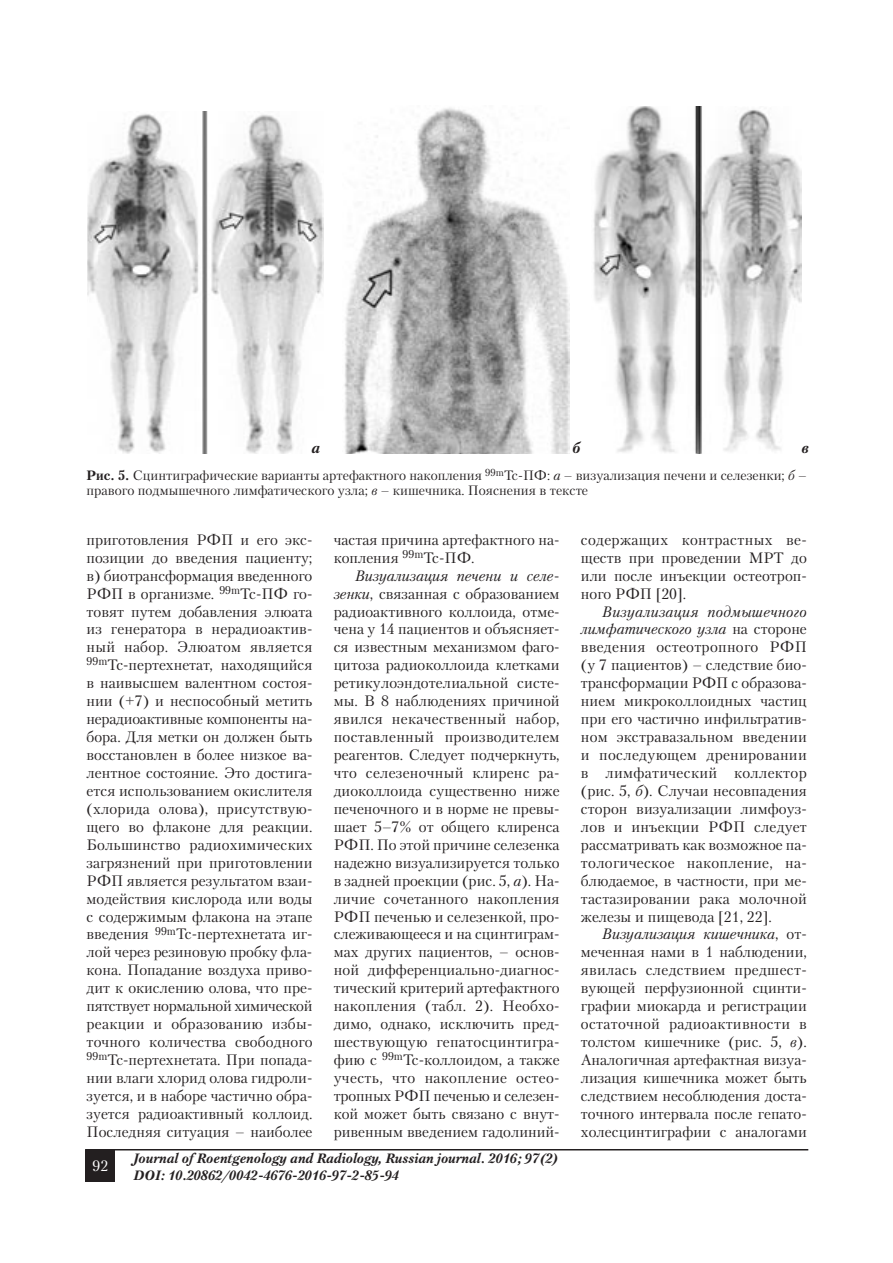
<style>
.page{position:relative;width:893px;height:1263px;background:#fff}
.page>*{position:absolute;margin:0;border:0;box-sizing:border-box;transform-origin:0 0}
.t1{font:15px/18px "Petersburg C";color:#231f20;text-align:justify}
.t2{font:italic 700 15px "Petersburg C";color:#231f20}
.t3{font:15px "Petersburg C";color:#fff}
.t4{font:13.5px/15px "Petersburg C";color:#231f20}
.t5{font:italic 700 13.5px/16.5px "Petersburg C";color:#231f20}
.s1{font-weight:700}
.s2{font-style:italic}
</style>
<div class="page">
<div style="left:85px;top:1150px;width:30px;height:32px;background:#231f20"></div>
<hr style="left:85px;top:1149px;width:723px;height:1px;background:#231f20">
<img style="left:87px;top:111px;width:237px;height:343px">
<img style="left:344px;top:107px;width:225px;height:347px">
<div style="left:307px;top:438px;width:17px;height:22px;background:#fff"></div>
<img style="left:593px;top:106px;width:208px;height:348px">
<p class="t2" style="left:311px;top:441px;width:10px">а</p>
<p class="t2" style="left:572px;top:441px;width:9px">б</p>
<p class="t2" style="left:801px;top:441px;width:9px">в</p>
<p class="t4" style="left:87px;top:469px;width:721px"><span class="s1">Рис. 5.</span> Сцинтиграфические варианты артефактного накопления <sup>99m</sup>Тс-ПФ: <span class="s2">а</span> – визуализация печени и селезенки; <span class="s2">б</span> – правого подмышечного лимфатического узла; <span class="s2">в</span> – кишечника. Пояснения в тексте</p>
<p class="t1" style="left:87px;top:531px;width:227px">приготовления РФП и его экс&shy;позиции до введения пациенту; в) биотрансформация введенного РФП в организме. <sup>99m</sup>Тс-ПФ го&shy;товят путем добавления элюата из генератора в нерадиоактив&shy;ный набор. Элюатом является <sup>99m</sup>Тс-пертехнетат, находящийся в наивысшем валентном состоя&shy;нии (+7) и неспособный метить нерадиоактивные компоненты на&shy;бора. Для метки он должен быть восстановлен в более низкое ва&shy;лентное состояние. Это достига&shy;ется использованием окислителя (хлорида олова), присутствую&shy;щего во флаконе для реакции.<br>Большинство радиохимических загрязнений при приготовлении РФП является результатом взаи&shy;модействия кислорода или воды с содержимым флакона на этапе введения <sup>99m</sup>Тс-пертехнетата иг&shy;лой через резиновую пробку фла&shy;кона. Попадание воздуха приво&shy;дит к окислению олова, что пре&shy;пятствует нормальной химической реакции и образованию избы&shy;точного количества свободного <sup>99m</sup>Тс-пертехнетата. При попада&shy;нии влаги хлорид олова гидроли&shy;зуется, и в наборе частично обра&shy;зуется радиоактивный коллоид.<br>Последняя ситуация – наиболее</p>
<p class="t1" style="left:334px;top:531px;width:227px">частая причина артефактного на&shy;копления <sup>99m</sup>Тс-ПФ.</p>
<p class="t1" style="left:334px;top:567px;width:227px;text-indent:21px"><span class="s2">Визуализация печени и селе&shy;зенки</span>, связанная с образованием радиоактивного коллоида, отме&shy;чена у 14 пациентов и объясняет&shy;ся известным механизмом фаго&shy;цитоза радиоколлоида клетками ретикулоэндотелиальной систе&shy;мы. В 8 наблюдениях причиной явился некачественный набор, поставленный производителем реагентов. Следует подчеркнуть, что селезеночный клиренс ра&shy;диоколлоида существенно ниже печеночного и в норме не превы&shy;шает 5–7% от общего клиренса РФП. По этой причине селезенка надежно визуализируется только в задней проекции (рис. 5, <span class="s2">а</span>). На&shy;личие сочетанного накопления РФП печенью и селезенкой, про&shy;слеживающееся и на сцинтиграм&shy;мах других пациентов, – основ&shy;ной дифференциально-диагнос&shy;тический критерий артефактного накопления (табл. 2). Необхо&shy;димо, однако, исключить пред&shy;шествующую гепатосцинтигра&shy;фию с <sup>99m</sup>Тс-коллоидом, а также учесть, что накопление остео&shy;тропных РФП печенью и селезен&shy;кой может быть связано с внут&shy;ривенным введением гадолиний-</p>
<p class="t3" style="left:92px;top:1158px;width:17px">92</p>
<p class="t5" style="left:133px;top:1151px;width:427px">Journal of Roentgenology and Radiology, Russian journal. 2016; 97(2)<br>DOI: 10.20862/0042-4676-2016-97-2-85-94</p>
<p class="t1" style="left:581px;top:531px;width:227px">содержащих контрастных ве&shy;ществ при проведении МРТ до или после инъекции остеотроп&shy;ного РФП [20].</p>
<p class="t1" style="left:581px;top:603px;width:227px;text-indent:21px"><span class="s2">Визуализация подмышечного лимфатического узла</span> на стороне введения остеотропного РФП (у 7 пациентов) – следствие био&shy;трансформации РФП с образова&shy;нием микроколлоидных частиц при его частично инфильтратив&shy;ном экстравазальном введении и последующем дренировании в лимфатический коллектор (рис. 5, <span class="s2">б</span>). Случаи несовпадения сторон визуализации лимфоуз&shy;лов и инъекции РФП следует рассматривать как возможное па&shy;тологическое накопление, на&shy;блюдаемое, в частности, при ме&shy;тастазировании рака молочной железы и пищевода [21, 22].</p>
<p class="t1" style="left:581px;top:926px;width:227px;text-indent:21px"><span class="s2">Визуализация кишечника</span>, от&shy;меченная нами в 1 наблюдении, явилась следствием предшест&shy;вующей перфузионной сцинти&shy;графии миокарда и регистрации остаточной радиоактивности в толстом кишечнике (рис. 5, <span class="s2">в</span>).<br>Аналогичная артефактная визуа&shy;лизация кишечника может быть следствием несоблюдения доста&shy;точного интервала после гепато&shy;холесцинтиграфии с аналогами</p>
</div>
